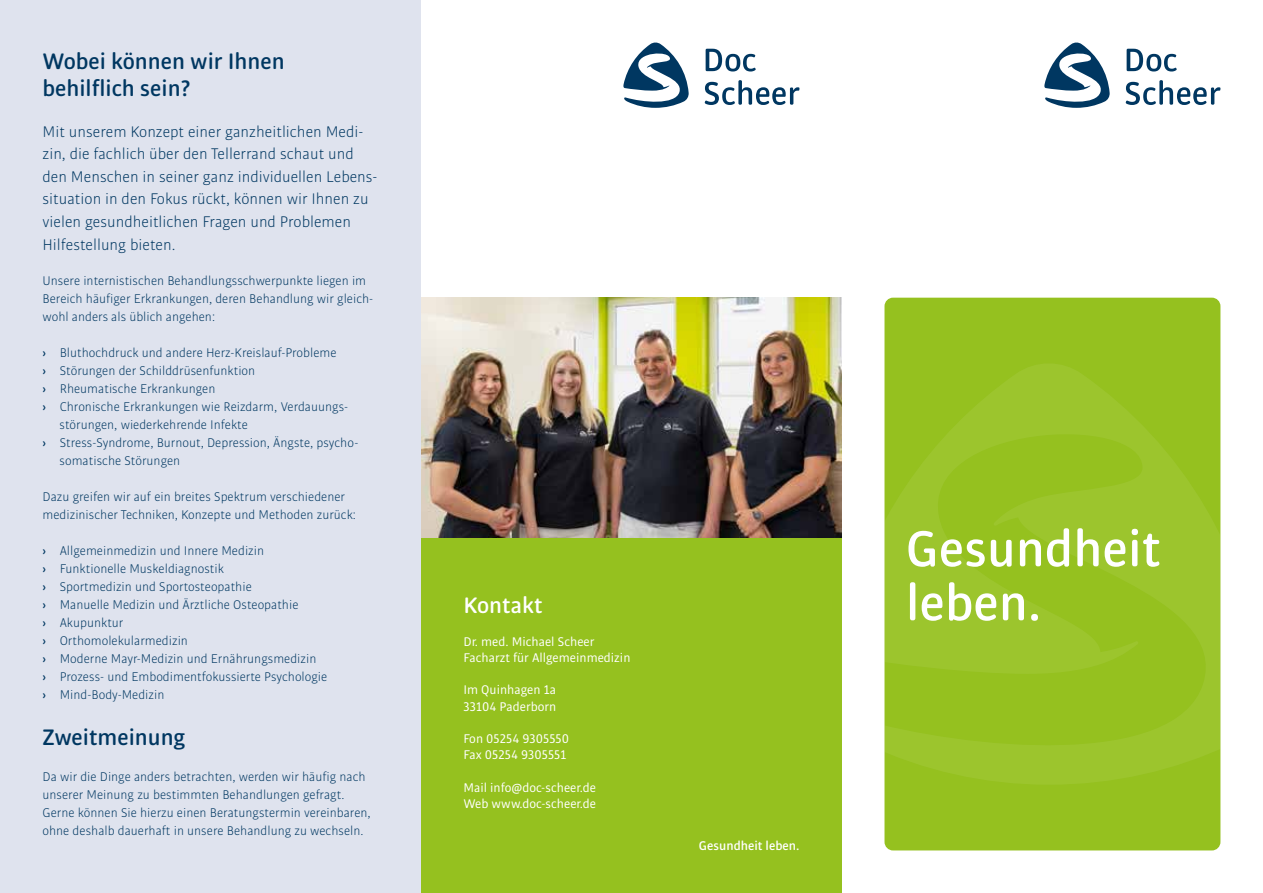
<style>
.page{position:relative;width:1263px;height:893px;background:#fff}
.page>*{position:absolute;margin:0;border:0;box-sizing:border-box;transform-origin:0 0}
.t1{font:500 54px "Bulo Rounded";color:#fff}
.t2{font:500 24px/27px "Bulo Rounded";color:#003761}
.t3{font:500 24px "Bulo Rounded";color:#fff}
.t4{font:300 16.5px/22.5px "Bulo Rounded";color:#003761}
.t5{font:300 13.5px/18px "Bulo Rounded";color:#003761}
.t6{font:13.5px/16.2px "Bulo Rounded";color:#fff}
.t7{font:500 13.5px "Bulo Rounded";color:#fff}
.s1{font-weight:500}
</style>
<div class="page">
<div style="left:0;top:0;width:421px;height:893px;background:#dfe3ee"></div>
<svg style="left:1044px;top:42px;width:66px;height:66px"></svg>
<svg style="left:1126px;top:49px;width:51px;height:23px"></svg>
<svg style="left:1126px;top:80px;width:94px;height:25px"></svg>
<svg style="left:623px;top:42px;width:66px;height:66px"></svg>
<svg style="left:706px;top:49px;width:50px;height:23px"></svg>
<svg style="left:705px;top:80px;width:94px;height:25px"></svg>
<div style="left:884px;top:298px;width:336px;height:552px;background:#95c11f;border-radius:9px"></div>
<svg style="left:884px;top:362px;width:336px;height:423px"></svg>
<div style="left:421px;top:526px;width:421px;height:367px;background:#95c11f"></div>
<img style="left:421px;top:298px;width:421px;height:240px">
<h2 class="t2" style="left:43px;top:48px;width:244px">Wobei können wir Ihnen behilflich sein?</h2>
<p class="t4" style="left:43px;top:120px;width:336px">Mit unserem Konzept einer ganzheitlichen Medi&shy;zin, die fachlich über den Tellerrand schaut und den Menschen in seiner ganz individuellen Lebens&shy;situation in den Fokus rückt, können wir Ihnen zu vielen gesundheitlichen Fragen und Problemen Hilfestellung bieten.</p>
<p class="t5" style="left:43px;top:272px;width:332px">Unsere internistischen Behandlungsschwerpunkte liegen im<br>Bereich häufiger Erkrankungen, deren Behandlung wir gleich&shy;wohl anders als üblich angehen:</p>
<p class="t5" style="left:43px;top:344px;width:296px"><span class="s1">›</span> Bluthochdruck und andere Herz-Kreislauf-Probleme</p>
<p class="t5" style="left:43px;top:362px;width:214px"><span class="s1">›</span> Störungen der Schilddrüsenfunktion</p>
<p class="t5" style="left:43px;top:380px;width:174px"><span class="s1">›</span> Rheumatische Erkrankungen</p>
<p class="t5" style="left:43px;top:398px;width:306px"><span class="s1">›</span> Chronische Erkrankungen wie Reizdarm, Verdauungs-</p>
<p class="t5" style="left:60px;top:416px;width:190px">störungen, wiederkehrende Infekte</p>
<p class="t5" style="left:43px;top:434px;width:316px"><span class="s1">›</span> Stress-Syndrome, Burnout, Depression, Ängste, psycho-</p>
<p class="t5" style="left:60px;top:452px;width:122px">somatische Störungen</p>
<p class="t5" style="left:43px;top:488px;width:315px">Dazu greifen wir auf ein breites Spektrum verschiedener medizinischer Techniken, Konzepte und Methoden zurück:</p>
<p class="t5" style="left:43px;top:542px;width:286px"><span class="s1">›</span> Allgemeinmedizin und Innere Medizin<br><span class="s1">›</span> Funktionelle Muskeldiagnostik<br><span class="s1">›</span> Sportmedizin und Sportosteopathie<br><span class="s1">›</span> Manuelle Medizin und Ärztliche Osteopathie<br><span class="s1">›</span> Akupunktur<br><span class="s1">›</span> Orthomolekularmedizin<br><span class="s1">›</span> Moderne Mayr-Medizin und Ernährungsmedizin<br><span class="s1">›</span> Prozess- und Embodimentfokussierte Psychologie <span class="s1">›</span> Mind-Body-Medizin</p>
<h2 class="t2" style="left:43px;top:723px;width:144px">Zweitmeinung</h2>
<p class="t5" style="left:43px;top:767px;width:330px">Da wir die Dinge anders betrachten, werden wir häufig nach unserer Meinung zu bestimmten Behandlungen gefragt.<br>Gerne können Sie hierzu einen Beratungstermin vereinbaren, ohne deshalb dauerhaft in unsere Behandlung zu wechseln.</p>
<h2 class="t3" style="left:463px;top:591px;width:81px">Kontakt</h2>
<p class="t6" style="left:463px;top:633px;width:168px">Dr. med. Michael Scheer<br>Facharzt für Allgemeinmedizin</p>
<p class="t6" style="left:463px;top:682px;width:94px">Im Quinhagen 1a<br>33104 Paderborn</p>
<p class="t6" style="left:463px;top:730px;width:107px">Fon 05254 9305550<br>Fax 05254 9305551</p>
<p class="t6" style="left:463px;top:779px;width:134px">Mail info@doc-scheer.de<br>Web www.doc-scheer.de</p>
<p class="t7" style="left:699px;top:838px;width:102px">Gesundheit leben.</p>
<h1 class="t1" style="left:906px;top:515px;width:257px">Gesundheit</h1>
<h1 class="t1" style="left:906px;top:569px;width:137px">leben.</h1>
</div>
